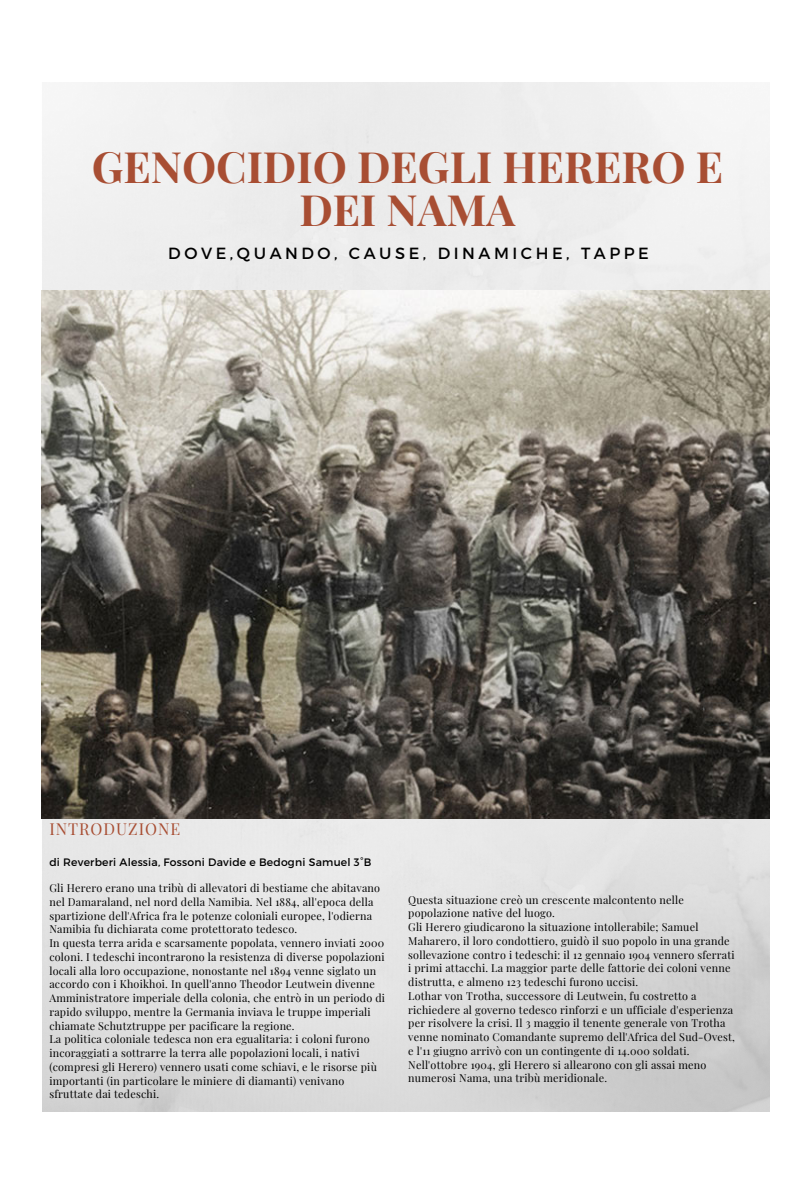
<style>
.page{position:relative;width:810px;height:1181px;background:#fff}
.page>*{position:absolute;margin:0;border:0;box-sizing:border-box;transform-origin:0 0}
.t1{font:700 43.2px/42.2px "Playfair Display";color:#a84e33;text-align:center}
.t2{font:16.2px "Montserrat";letter-spacing:.22em;color:#000}
.t3{font:16.2px "Playfair Display";letter-spacing:.06em;color:#a84e33}
.t4{font:10.8px/13.8px "Playfair Display";letter-spacing:.02em;color:#000}
.t5{font:10.8px "Montserrat";letter-spacing:.02em;color:#000}
</style>
<div class="page">
<img style="left:42px;top:291px;width:728px;height:528px">
<p class="t1" style="left:92px;top:144px;width:633px">GENOCIDIO DEGLI HERERO E<br>DEI NAMA</p>
<p class="t2" style="left:168px;top:243px;width:482px">DOVE,QUANDO, CAUSE, DINAMICHE, TAPPE</p>
<p class="t3" style="left:49px;top:817px;width:133px">INTRODUZIONE</p>
<p class="t5" style="left:49px;top:854px;width:324px">di Reverberi Alessia, Fossoni Davide e Bedogni Samuel 3°B</p>
<p class="t4" style="left:49px;top:880px;width:332px">Gli Herero erano una tribù di allevatori di bestiame che abitavano nel Damaraland, nel nord della Namibia. Nel 1884, all'epoca della spartizione dell'Africa fra le potenze coloniali europee, l'odierna Namibia fu dichiarata come protettorato tedesco.</p>
<p class="t4" style="left:49px;top:935px;width:337px">In questa terra arida e scarsamente popolata, vennero inviati 2000 coloni. I tedeschi incontrarono la resistenza di diverse popolazioni locali alla loro occupazione, nonostante nel 1894 venne siglato un accordo con i Khoikhoi. In quell'anno Theodor Leutwein divenne Amministratore imperiale della colonia, che entrò in un periodo di rapido sviluppo, mentre la Germania inviava le truppe imperiali chiamate Schutztruppe per pacificare la regione.</p>
<p class="t4" style="left:49px;top:1031px;width:329px">La politica coloniale tedesca non era egualitaria: i coloni furono incoraggiati a sottrarre la terra alle popolazioni locali, i nativi (compresi gli Herero) vennero usati come schiavi, e le risorse più importanti (in particolare le miniere di diamanti) venivano sfruttate dai tedeschi.</p>
<p class="t4" style="left:408px;top:892px;width:277px">Questa situazione creò un crescente malcontento nelle popolazione native del luogo.</p>
<p class="t4" style="left:408px;top:919px;width:328px">Gli Herero giudicarono la situazione intollerabile; Samuel Maharero, il loro condottiero, guidò il suo popolo in una grande sollevazione contro i tedeschi: il 12 gennaio 1904 vennero sferrati i primi attacchi. La maggior parte delle fattorie dei coloni venne distrutta, e almeno 123 tedeschi furono uccisi.</p>
<p class="t4" style="left:408px;top:988px;width:328px">Lothar von Trotha, successore di Leutwein, fu costretto a richiedere al governo tedesco rinforzi e un ufficiale d'esperienza per risolvere la crisi. Il 3 maggio il tenente generale von Trotha venne nominato Comandante supremo dell'Africa del Sud-Ovest, e l'11 giugno arrivò con un contingente di 14.000 soldati.</p>
<p class="t4" style="left:408px;top:1057px;width:300px">Nell'ottobre 1904, gli Herero si allearono con gli assai meno numerosi Nama, una tribù meridionale.</p>
</div>
